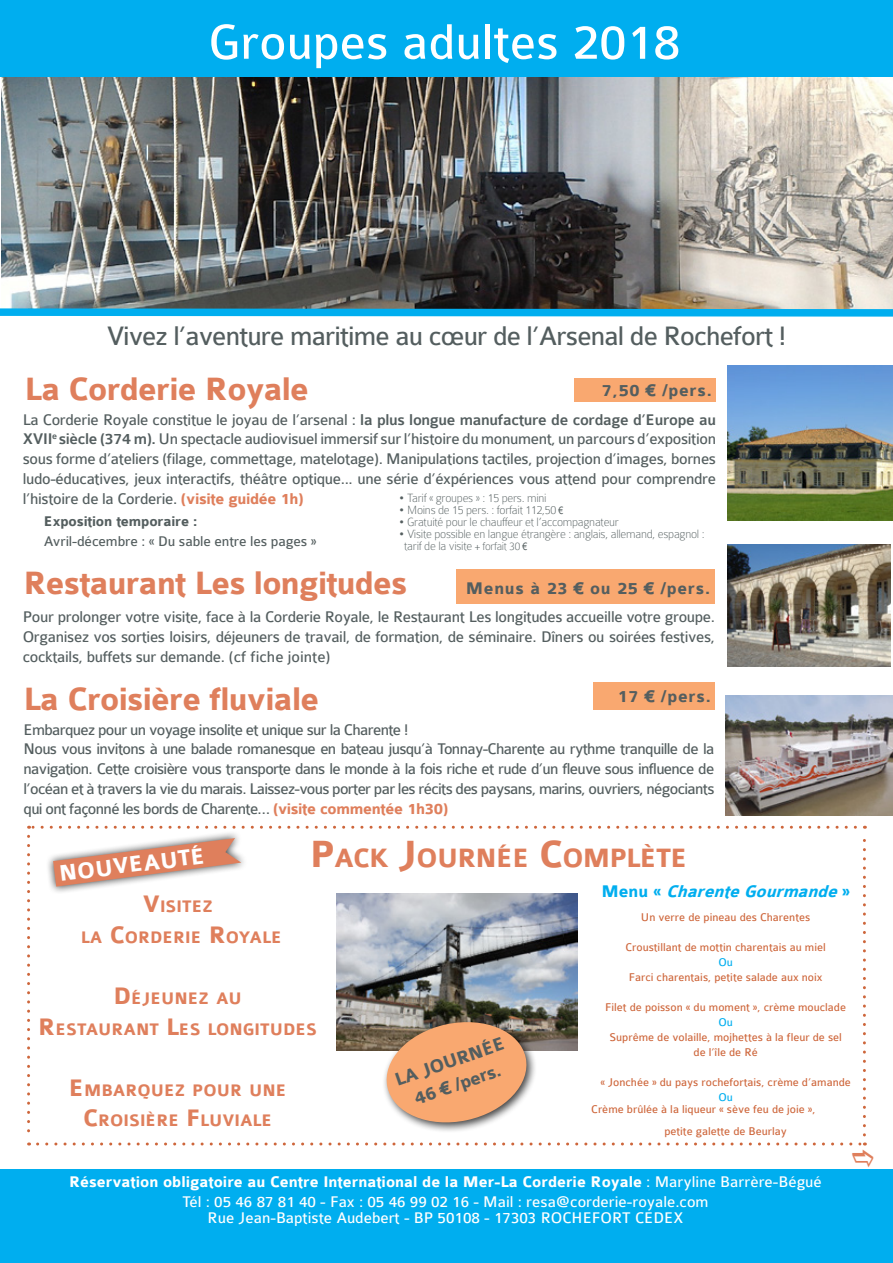
<style>
.page{position:relative;width:893px;height:1263px;background:#fff}
.page>*{position:absolute;margin:0;border:0;box-sizing:border-box;transform-origin:0 0}
.t1{font:52.5px "Colaborate";color:#fff}
.t2{font:700 34.5px "Colaborate";letter-spacing:-.02em;color:#df7f5c}
.t3{font:28.5px "Colaborate";letter-spacing:-.03em;color:#545e5f}
.t4{font:700 28.35px "Colaborate";letter-spacing:-.03em;color:#df7f5c}
.t5{font:700 24px "Colaborate";color:#fff}
.t6{font:700 19.5px/24px "Colaborate";color:#545e5f;text-align:center}
.t7{font:700 18px "Colaborate";letter-spacing:.04em;color:#545e5f}
.t8{font:italic 700 18px "Colaborate";color:#00aeef}
.t9{font:700 17.85px/30.6px "Colaborate";color:#df7f5c;text-align:center}
.t10{font:16.5px/19.8px "Colaborate";letter-spacing:-.04em;color:#545e5f;text-align:justify}
.t11{font:16.5px/19.8px "Colaborate";color:#fff;text-align:center}
.t12{font:15px "Colaborate";letter-spacing:-.01em;color:#545e5f}
.t13{font:700 15px "Colaborate";letter-spacing:-.01em;color:#545e5f}
.t14{font:100 12.75px/12px "Colaborate";letter-spacing:-.02em;color:#545e5f}
.t15{font:12px/15px "Colaborate";color:#ce663b;text-align:center}
.t16{font:12px "Colaborate";color:#00aeef}
.s1{font-weight:500}
.s2{font-weight:700;color:#df7f5c}
.s3{font-family:"Arial Narrow";font-weight:400;font-size:10.5px}
.s4{font-size:12px}
.s5{font-size:40.5px}
.s6{font-size:25.5px}
.s7{font-style:normal}
.s8{font-weight:700}
</style>
<div class="page">
<svg style="left:27px;top:836px;width:3px;height:309px"></svg>
<svg style="left:863px;top:826px;width:3px;height:309px"></svg>
<svg style="left:29px;top:826px;width:826px;height:3px"></svg>
<img style="left:2px;top:77px;width:891px;height:228px">
<div style="left:0;top:0;width:893px;height:77px;background:#00aeef"></div>
<img style="left:728px;top:365px;width:165px;height:156px">
<img style="left:725px;top:695px;width:168px;height:120px">
<img style="left:728px;top:544px;width:162px;height:122px">
<div style="left:574px;top:378px;width:142px;height:24px;background:#f9a870"></div>
<div style="left:0;top:1169px;width:893px;height:94px;background:#00aeef"></div>
<div style="left:593px;top:682px;width:122px;height:28px;background:#f9a870"></div>
<div style="left:456px;top:569px;width:258px;height:35px;background:#f9a870"></div>
<svg style="left:0;top:305px;width:893px;height:12px;background:#359fc4"></svg>
<img style="left:336px;top:893px;width:242px;height:158px">
<div style="left:46px;top:830px;width:202px;height:64px;background:#000;opacity:.75"></div>
<svg style="left:53px;top:838px;width:188px;height:49px"></svg>
<div style="left:382px;top:1017px;width:155px;height:116px;background:#000;opacity:.75"></div>
<svg style="left:382px;top:1016px;width:149px;height:112px;background:#dda780"></svg>
<svg style="left:38px;top:1142px;width:829px;height:4px"></svg>
<h1 class="t1" style="left:208px;top:15px;width:474px">Groupes adultes 2018</h1>
<h3 class="t3" style="left:107px;top:321px;width:681px">Vivez l’aventure maritime au cœur de l’Arsenal de Rochefort !</h3>
<h2 class="t2" style="left:25px;top:371px;width:286px">La Corderie Royale</h2>
<p class="t7" style="left:602px;top:381px;width:111px">7,50 € /pers.</p>
<p class="t10" style="left:23px;top:410px;width:695px">La Corderie Royale constitue le joyau de l’arsenal : <span class="s1">la plus longue manufacture de cordage d’Europe au XVII</span><sup>e</sup> <span class="s1">siècle (374 m).</span> Un spectacle audiovisuel immersif sur l’histoire du monument, un parcours d’exposition sous forme d’ateliers (filage, commettage, matelotage). Manipulations tactiles, projection d’images, bornes ludo-éducatives, jeux interactifs, théâtre optique... une série d’éxpériences vous attend pour comprendre l’histoire de la Corderie. <span class="s2">(visite guidée 1h)</span></p>
<p class="t13" style="left:44px;top:514px;width:155px">Exposition temporaire :</p>
<p class="t12" style="left:44px;top:533px;width:274px">Avril-décembre : « Du sable entre les pages »</p>
<p class="t14" style="left:399px;top:492px;width:149px">• Tarif « groupes » : 15 pers. mini</p>
<p class="t14" style="left:399px;top:504px;width:166px">• Moins de 15 pers. : forfait 112,50 <span class="s3">€</span></p>
<p class="t14" style="left:399px;top:516px;width:222px">• Gratuité pour le chauffeur et l’accompagnateur</p>
<p class="t14" style="left:404px;top:528px;width:302px;text-indent:-5px">• Visite possible en langue étrangère : anglais, allemand, espagnol : tarif de la visite <span class="s4">+ forfait 30</span> <span class="s3">€</span></p>
<h2 class="t2" style="left:24px;top:565px;width:385px">Restaurant Les longitudes</h2>
<p class="t10" style="left:23px;top:607px;width:694px">Pour prolonger votre visite, face à la Corderie Royale, le Restaurant Les longitudes accueille votre groupe.<br>Organisez vos sorties loisirs, déjeuners de travail, de formation, de séminaire. Dîners ou soirées festives, cocktails, buffets sur demande. (cf fiche jointe)</p>
<p class="t7" style="left:466px;top:579px;width:246px">Menus à 23 € ou 25 € /pers.</p>
<h2 class="t2" style="left:24px;top:681px;width:297px">La Croisière fluviale</h2>
<p class="t7" style="left:618px;top:687px;width:95px">17 € /pers.</p>
<p class="t10" style="left:24px;top:720px;width:692px;text-align:left">Embarquez pour un voyage insolite et unique sur la Charente !<br>Nous vous invitons à une balade romanesque en bateau jusqu’à Tonnay-Charente au rythme tranquille de la navigation. Cette croisière vous transporte dans le monde à la fois riche et rude d’un fleuve sous influence de l’océan et à travers la vie du marais. Laissez-vous porter par les récits des paysans, marins, ouvriers, négociants qui ont façonné les bords de Charente… <span class="s2">(visite commentée 1h30)</span></p>
<h3 class="t5" style="left:58px;top:861px;width:148px;rotate:-7deg">NOUVEAUTÉ</h3>
<h3 class="t4" style="left:310px;top:844px;width:379px"><span class="s5">P</span>ACK <span class="s5">J</span>OURNÉE <span class="s5">C</span>OMPLÈTE</h3>
<p class="t9" style="left:81px;top:892px;width:202px"><span class="s6">V</span>ISITEZ<br>LA <span class="s6">C</span>ORDERIE <span class="s6">R</span>OYALE</p>
<p class="t9" style="left:38px;top:984px;width:280px"><span class="s6">D</span>ÉJEUNEZ AU<br><span class="s6">R</span>ESTAURANT <span class="s6">L</span>ES LONGITUDES</p>
<p class="t9" style="left:69px;top:1075px;width:219px"><span class="s6">E</span> MBARQUEZ POUR UNE<br><span class="s6">C</span>ROISIÈRE <span class="s6">F</span>LUVIALE</p>
<p class="t6" style="left:392px;top:1069px;width:117px;rotate:-19deg">LA JOURNÉE<br>46 € /pers.</p>
<p class="t8" style="left:601px;top:882px;width:250px"><span class="s7">M e n u «</span> CharenteGourmande<span class="s7">»</span></p>
<p class="t15" style="left:641px;top:910px;width:171px">Un verre de pineau des Charentes</p>
<p class="t15" style="left:625px;top:940px;width:202px">Croustillant de mottin charentais au miel</p>
<p class="t16" style="left:718px;top:956px;width:16px">Ou</p>
<p class="t15" style="left:629px;top:970px;width:195px">Farci charentais, petite salade aux noix</p>
<p class="t15" style="left:605px;top:1000px;width:242px">Filet de poisson « du moment », crème mouclade</p>
<p class="t16" style="left:718px;top:1016px;width:16px">Ou</p>
<p class="t15" style="left:609px;top:1030px;width:234px">Suprême de volaille, mojhettes à la fleur de sel de l’île de Ré</p>
<p class="t15" style="left:600px;top:1075px;width:252px">« Jonchée » du pays rochefortais, crème d’amande</p>
<p class="t16" style="left:718px;top:1091px;width:16px">Ou</p>
<p class="t15" style="left:664px;top:1098px;width:153px;line-height:21.6px;text-align:left;text-indent:-73px">Crème brûlée à la liqueur « sève feu de joie », petite galette de Beurlay</p>
<p class="t11" style="left:69px;top:1172px;width:754px"><span class="s8">Réservation obligatoire au Centre International de la Mer-La Corderie Royale</span> : Maryline Barrère-Bégué<br>Tél : 05 46 87 81 40 - Fax : 05 46 99 02 16 - Mail : resa@corderie-royale.com</p>
<p class="t11" style="left:208px;top:1208px;width:477px">Rue Jean-Baptiste Audebert - BP 50108 - 17303 ROCHEFORT CEDEX</p>
</div>
